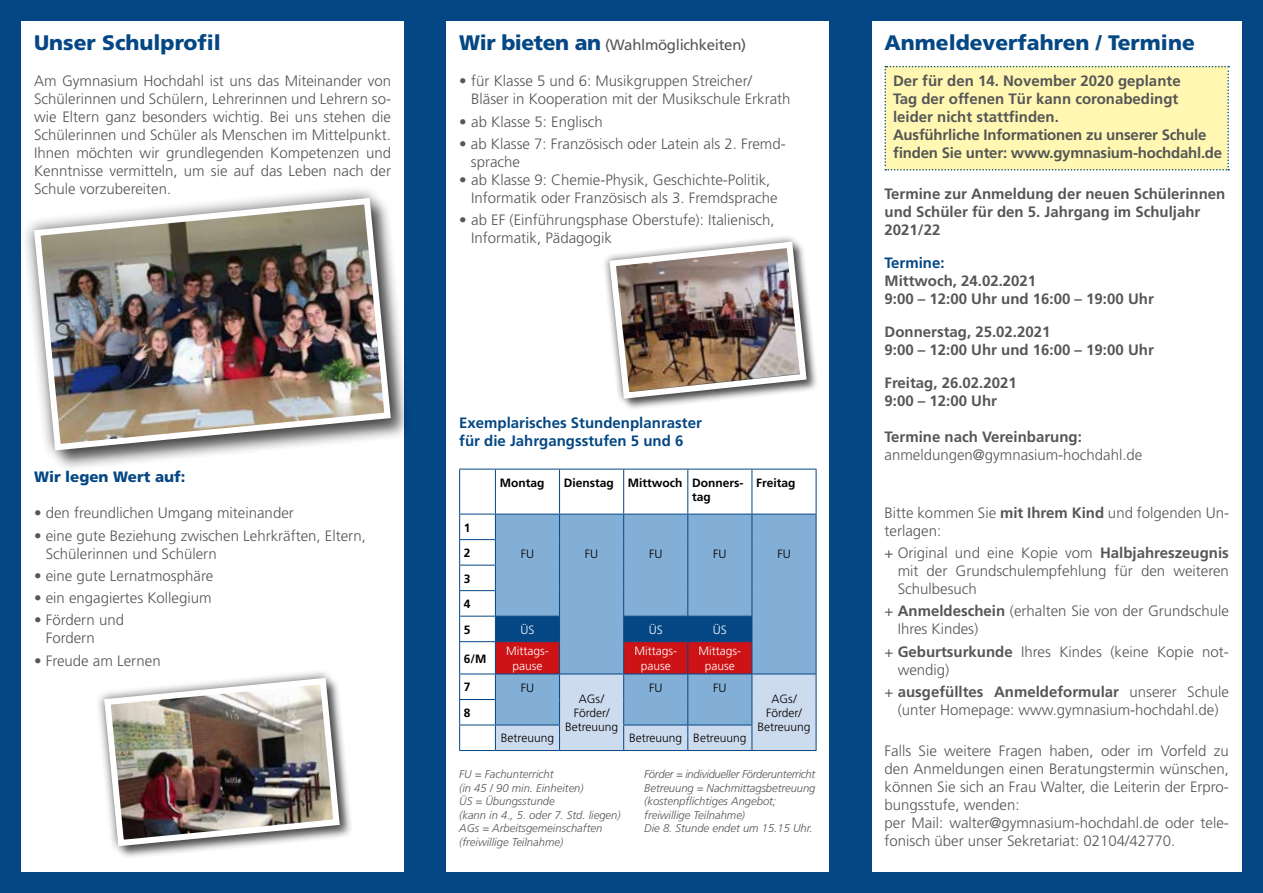
<style>
.page{position:relative;width:1263px;height:893px;background:#044784}
.page>*{position:absolute;margin:0;border:0;box-sizing:border-box;transform-origin:0 0}
.t1{font:900 21px "Frutiger";color:#044784}
.t2{font:300 15px/18px "Frutiger";color:#565656}
.t3{font:700 15px/18px "Frutiger";color:#565656}
.t4{font:700 15px/18px "Frutiger";color:#044784}
.t5{font:15px "Frutiger";letter-spacing:-.02em;color:#565656}
.t6{font:900 15px "Frutiger";color:#044784}
.t7{font:300 12px/14.4px "Frutiger";color:#000;text-align:center}
.t8{font:700 12px/25.5px "Frutiger";color:#000}
.t9{font:300 12px/14.4px "Frutiger";color:#fff;text-align:center}
.t10{font:italic 300 11.25px/13.5px "Frutiger";color:#565656}
.s1{font-weight:900;font-size:21px;color:#044784}
.s2{font-weight:700}
</style>
<div class="page">
<div style="left:872px;top:21px;width:370px;height:851px;background:#fff"></div>
<div style="left:446px;top:21px;width:383px;height:851px;background:#fff"></div>
<div style="left:21px;top:21px;width:383px;height:851px;background:#fff"></div>
<div style="left:884px;top:66px;width:345px;height:105px;background:#fff7b2"></div>
<div style="left:32px;top:196px;width:380px;height:276px;background:#000;opacity:.6"></div>
<svg style="left:26px;top:189px;width:380px;height:277px"></svg>
<img style="left:31px;top:195px;width:363px;height:259px">
<svg style="left:98px;top:672px;width:252px;height:185px"></svg>
<img style="left:101px;top:675px;width:242px;height:174px">
<hr style="left:459px;top:469px;width:36px;height:1px;background:#044784">
<hr style="left:459px;top:469px;width:1px;height:45px;background:#044784">
<hr style="left:495px;top:469px;width:64px;height:1px;background:#044784">
<hr style="left:495px;top:469px;width:1px;height:45px;background:#044784">
<hr style="left:559px;top:469px;width:65px;height:1px;background:#044784">
<hr style="left:559px;top:469px;width:1px;height:45px;background:#044784">
<hr style="left:624px;top:469px;width:64px;height:1px;background:#044784">
<hr style="left:623px;top:469px;width:1px;height:45px;background:#044784">
<hr style="left:688px;top:469px;width:64px;height:1px;background:#044784">
<hr style="left:687px;top:469px;width:1px;height:45px;background:#044784">
<hr style="left:752px;top:469px;width:64px;height:1px;background:#044784">
<hr style="left:751px;top:469px;width:1px;height:45px;background:#044784">
<hr style="left:816px;top:469px;width:1px;height:45px;background:#044784">
<hr style="left:459px;top:514px;width:36px;height:1px;background:#044784">
<hr style="left:459px;top:539px;width:37px;height:1px;background:#044784">
<hr style="left:459px;top:565px;width:37px;height:1px;background:#044784">
<hr style="left:459px;top:590px;width:37px;height:1px;background:#044784">
<hr style="left:459px;top:616px;width:36px;height:1px;background:#044784">
<svg style="left:459px;top:514px;width:1px;height:127px"></svg>
<hr style="left:459px;top:641px;width:36px;height:1px;background:#044784">
<hr style="left:459px;top:642px;width:1px;height:32px;background:#044784">
<hr style="left:459px;top:674px;width:36px;height:1px;background:#044784">
<hr style="left:459px;top:699px;width:37px;height:1px;background:#044784">
<hr style="left:459px;top:725px;width:36px;height:1px;background:#044784">
<svg style="left:459px;top:674px;width:1px;height:76px"></svg>
<svg style="left:495px;top:514px;width:322px;height:236px;background:#89a0c3"></svg>
<hr style="left:459px;top:750px;width:36px;height:1px;background:#044784">
<hr style="left:495px;top:750px;width:64px;height:1px;background:#044784">
<hr style="left:559px;top:750px;width:65px;height:1px;background:#044784">
<hr style="left:624px;top:750px;width:64px;height:1px;background:#044784">
<hr style="left:688px;top:750px;width:64px;height:1px;background:#044784">
<hr style="left:752px;top:750px;width:64px;height:1px;background:#044784">
<img style="left:604px;top:237px;width:212px;height:170px">
<h1 class="t1" style="left:34px;top:30px;width:188px">Unser Schulprofil</h1>
<p class="t2" style="left:34px;top:72px;width:359px;text-align:justify">Am Gymnasium Hochdahl ist uns das Miteinander von Schülerinnen und Schülern, Lehrerinnen und Lehrern so&shy;wie Eltern ganz besonders wichtig. Bei uns stehen die Schülerinnen und Schüler als Menschen im Mittelpunkt.<br>Ihnen möchten wir grundlegenden Kompetenzen und Kenntnisse vermitteln, um sie auf das Leben nach der Schule vorzubereiten.</p>
<p class="t6" style="left:34px;top:468px;width:153px">Wir legen Wert auf:</p>
<p class="t2" style="left:34px;top:504px;width:261px">• den freundlichen Umgang miteinander</p>
<p class="t2" style="left:46px;top:526px;width:322px;text-indent:-12px">• eine gute Beziehung zwischen Lehrkräften, Eltern,<br>Schülerinnen und Schülern</p>
<p class="t2" style="left:34px;top:567px;width:181px">• eine gute Lernatmosphäre</p>
<p class="t2" style="left:34px;top:589px;width:179px">• ein engagiertes Kollegium</p>
<p class="t2" style="left:46px;top:611px;width:80px;text-indent:-12px">• Fördern und<br>Fordern</p>
<p class="t2" style="left:34px;top:651px;width:128px">• Freude am Lernen</p>
<p class="t5" style="left:459px;top:36px;width:288px"><span class="s1">Wir bieten an</span> (Wahlmöglichkeiten)</p>
<p class="t2" style="left:471px;top:72px;width:321px;text-indent:-12px">• für Klasse 5 und 6: Musikgruppen Streicher/<br>Bläser in Kooperation mit der Musikschule Erkrath</p>
<p class="t2" style="left:459px;top:112px;width:145px">• ab Klasse 5: Englisch</p>
<p class="t2" style="left:471px;top:135px;width:315px;text-indent:-12px">• ab Klasse 7: Französisch oder Latein als 2. Fremd&shy;sprache</p>
<p class="t2" style="left:471px;top:171px;width:308px;text-indent:-12px">• ab Klasse 9: Chemie-Physik, Geschichte-Politik,<br>Informatik oder Französisch als 3. Fremdsprache</p>
<p class="t2" style="left:471px;top:211px;width:305px;text-indent:-12px">• ab EF (Einführungsphase Oberstufe): Italienisch,<br>Informatik, Pädagogik</p>
<p class="t4" style="left:459px;top:413px;width:244px">Exemplarisches Stundenplanraster für die Jahrgangsstufen 5 und 6</p>
<p class="t8" style="left:464px;top:514px;width:8px">1<br>2</p>
<p class="t8" style="left:464px;top:565px;width:8px;text-align:justify">3<br>4<br>5</p>
<p class="t8" style="left:500px;top:470px;width:46px">Montag</p>
<p class="t8" style="left:692px;top:475px;width:53px;line-height:14.4px;text-indent:-128px">Dienstag Mittwoch Donners&shy;tag</p>
<p class="t8" style="left:756px;top:470px;width:41px">Freitag</p>
<p class="t7" style="left:521px;top:546px;width:15px">FU</p>
<p class="t7" style="left:585px;top:546px;width:15px">FU</p>
<p class="t7" style="left:649px;top:546px;width:15px">FU</p>
<p class="t7" style="left:713px;top:546px;width:15px">FU</p>
<p class="t7" style="left:777px;top:546px;width:15px">FU</p>
<p class="t9" style="left:520px;top:622px;width:16px">ÜS</p>
<p class="t9" style="left:649px;top:622px;width:16px">ÜS</p>
<p class="t9" style="left:713px;top:622px;width:16px">ÜS</p>
<p class="t8" style="left:464px;top:645px;width:24px">6/M</p>
<p class="t9" style="left:506px;top:644px;width:44px">Mittags&shy;pause</p>
<p class="t9" style="left:634px;top:644px;width:44px">Mittags&shy;pause</p>
<p class="t9" style="left:698px;top:644px;width:44px">Mittags&shy;pause</p>
<p class="t8" style="left:464px;top:674px;width:8px">7</p>
<p class="t7" style="left:521px;top:680px;width:15px">FU</p>
<p class="t7" style="left:565px;top:691px;width:55px">AGs/<br>Förder/<br>Betreuung</p>
<p class="t7" style="left:649px;top:680px;width:15px">FU</p>
<p class="t7" style="left:713px;top:680px;width:15px">FU</p>
<p class="t8" style="left:464px;top:700px;width:8px">8</p>
<p class="t7" style="left:501px;top:731px;width:55px">Betreuung</p>
<p class="t7" style="left:629px;top:731px;width:119px">Betreuung Betreuung</p>
<p class="t7" style="left:757px;top:691px;width:55px">AGs/<br>Förder/<br>Betreuung</p>
<p class="t10" style="left:459px;top:768px;width:163px">FU = Fachunterricht<br>(in 45 / 90 min. Einheiten)<br>ÜS = Übungsstunde<br>(kann in 4., 5. oder 7. Std. liegen)<br>AGs = Arbeitsgemeinschaften (freiwillige Teilnahme)</p>
<p class="t10" style="left:644px;top:768px;width:173px">Förder = individueller Förderunterricht Betreuung = Nachmittagsbetreuung (kostenpflichtiges Angebot; freiwillige Teilnahme)<br>Die 8. Stunde endet um 15.15 Uhr.</p>
<h1 class="t1" style="left:884px;top:30px;width:312px">Anmeldeverfahren / Termine</h1>
<p class="t3" style="left:893px;top:72px;width:331px">Der für den 14. November 2020 geplante<br>Tag der offenen Tür kann coronabedingt<br>leider nicht stattfinden.<br>Ausführliche Informationen zu unserer Schule finden Sie unter: www.gymnasium-hochdahl.de</p>
<p class="t3" style="left:884px;top:185px;width:342px">Termine zur Anmeldung der neuen Schülerinnen und Schüler für den 5. Jahrgang im Schuljahr<br>2021/22</p>
<p class="t4" style="left:884px;top:254px;width:62px">Termine:</p>
<p class="t3" style="left:884px;top:272px;width:271px">Mittwoch, 24.02.2021<br>9:00 – 12:00 Uhr und 16:00 – 19:00 Uhr</p>
<p class="t3" style="left:884px;top:323px;width:271px">Donnerstag, 25.02.2021<br>9:00 – 12:00 Uhr und 16:00 – 19:00 Uhr</p>
<p class="t3" style="left:884px;top:374px;width:134px">Freitag, 26.02.2021<br>9:00 – 12:00 Uhr</p>
<p class="t3" style="left:884px;top:428px;width:199px">Termine nach Vereinbarung:</p>
<p class="t2" style="left:884px;top:446px;width:259px">anmeldungen@gymnasium-hochdahl.de</p>
<p class="t2" style="left:884px;top:504px;width:346px">Bitte kommen Sie <span class="s2">mit Ihrem Kind</span> und folgenden Un&shy;terlagen:</p>
<p class="t2" style="left:898px;top:544px;width:333px;text-align:justify;text-indent:-13px">+ Original und eine Kopie vom <span class="s2">Halbjahreszeugnis </span>mit der Grundschulempfehlung für den weiteren Schulbesuch</p>
<p class="t2" style="left:898px;top:602px;width:333px;text-indent:-13px">+ <span class="s2">Anmeldeschein</span> (erhalten Sie von der Grundschule<br>Ihres Kindes)</p>
<p class="t2" style="left:898px;top:642px;width:333px;text-indent:-13px">+ <span class="s2">Geburtsurkunde</span> Ihres Kindes (keine Kopie not&shy;wendig)</p>
<p class="t2" style="left:884px;top:683px;width:346px;text-align:center">+ <span class="s2">ausgefülltes Anmeldeformular</span> unserer Schule (unter Homepage: www.gymnasium-hochdahl.de)</p>
<p class="t2" style="left:884px;top:742px;width:346px">Falls Sie weitere Fragen haben, oder im Vorfeld zu den Anmeldungen einen Beratungstermin wünschen, können Sie sich an Frau Walter, die Leiterin der Erpro&shy;bungsstufe, wenden:<br>per Mail: walter@gymnasium-hochdahl.de oder tele&shy;fonisch über unser Sekretariat: 02104/42770.</p>
</div>
